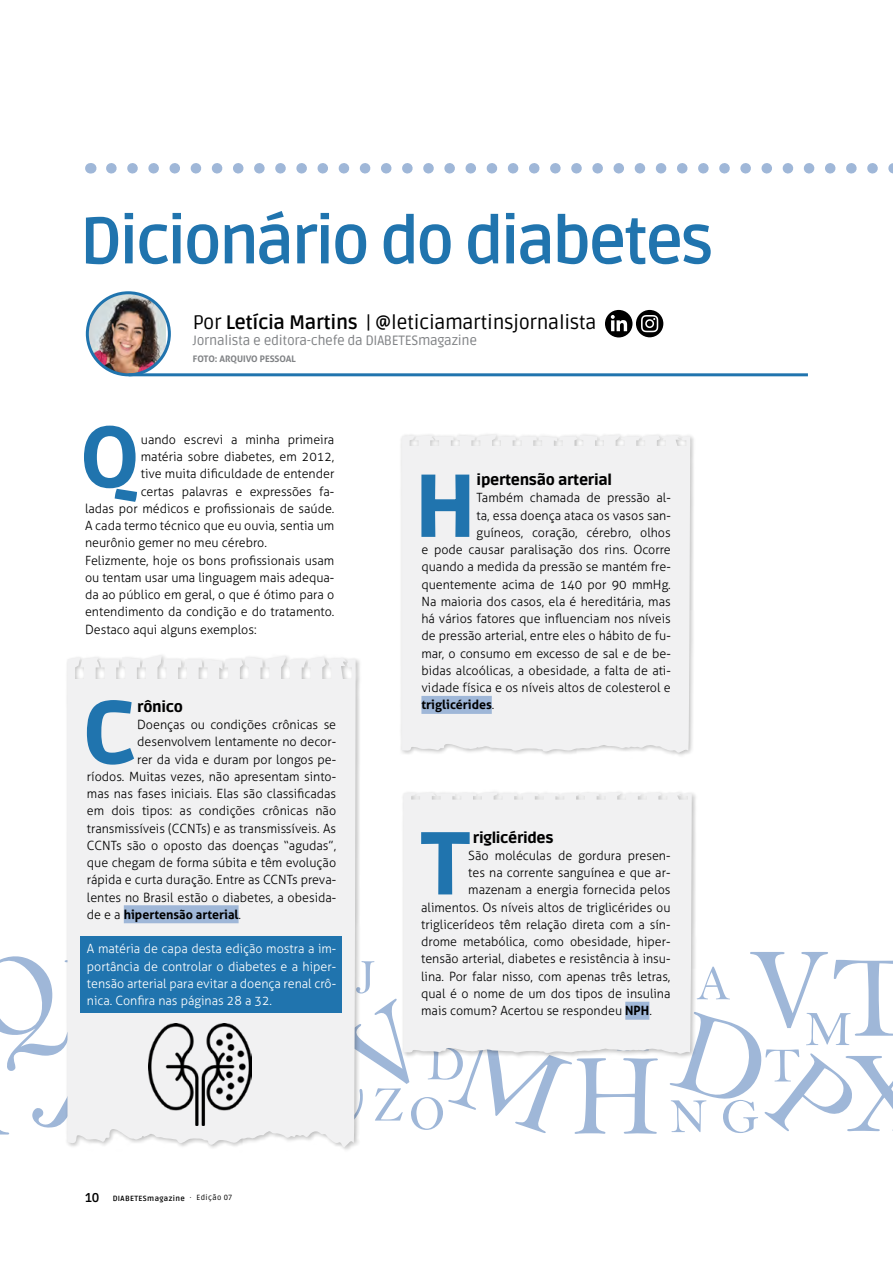
<style>
.page{position:relative;width:893px;height:1263px;background:#fff}
.page>*{position:absolute;margin:0;border:0;box-sizing:border-box;transform-origin:0 0}
.t1{font:900 88.65px "Ruda";color:#2074ae}
.t2{font:700 84.3px "Aller";color:#2074ae}
.t3{font:700 65.4px "Ruda";letter-spacing:-.05em;color:#2074ae}
.t4{font:19.5px "Ruda";letter-spacing:-.02em;color:#000}
.t5{font:900 15px "Ruda";letter-spacing:-.02em;color:#000}
.t6{font:13.5px "Ruda";letter-spacing:-.02em;color:#808285}
.t7{font:300 12.75px "Aller";color:#000}
.t8{font:300 12.75px/17.2px "Aller";color:#fff;text-align:justify}
.t9{font:700 12.75px "Aller";color:#000}
.t10{font:700 12.75px "Ruda";color:#000}
.t11{font:700 9px "Aller";color:#808285}
.t12{font:700 7.5px "Ruda";letter-spacing:.05em;color:#000}
.s1{font-weight:700}
.s2{font-weight:300}
.s3{font-weight:400}
</style>
<div class="page">
<img style="left:87px;top:293px;width:79px;height:82px">
<div style="left:86px;top:291px;width:85px;height:85px;border:3px solid #2074ae;border-radius:50%"></div>
<svg style="left:0;top:952px;width:893px;height:182px"></svg>
<svg style="left:111px;top:163px;width:782px;height:11px"></svg>
<hr style="left:129px;top:373px;width:679px;height:3px;background:#2074ae">
<div style="left:605px;top:310px;width:27px;height:27px;background:#000;border-radius:50%"></div>
<svg style="left:611px;top:315px;width:16px;height:16px"></svg>
<div style="left:636px;top:310px;width:27px;height:27px;background:#000;border-radius:50%"></div>
<svg style="left:641px;top:315px;width:17px;height:17px"></svg>
<div style="left:65px;top:653px;width:296px;height:500px;background:#000;opacity:.25"></div>
<div style="left:67px;top:655px;width:289px;height:492px;background:#f1f1f2"></div>
<div style="left:400px;top:432px;width:296px;height:326px;background:#000;opacity:.25"></div>
<div style="left:402px;top:434px;width:288px;height:319px;background:#f1f1f2"></div>
<div style="left:421px;top:696px;width:71px;height:18px;background:#9fb7d8"></div>
<div style="left:401px;top:790px;width:296px;height:270px;background:#000;opacity:.25"></div>
<div style="left:404px;top:792px;width:288px;height:262px;background:#f1f1f2"></div>
<div style="left:625px;top:1002px;width:24px;height:18px;background:#9fb7d8"></div>
<img style="left:149px;top:1023px;width:102px;height:103px">
<div style="left:80px;top:937px;width:262px;height:76px;background:#2074ae"></div>
<div style="left:124px;top:905px;width:115px;height:18px;background:#9fb7d8"></div>
<h3 class="t3" style="left:80px;top:196px;width:635px">Dicionário do diabetes</h3>
<h3 class="t4" style="left:193px;top:309px;width:405px">Por <span class="s1">Letícia Martins</span> | @leticiamartinsjornalista</h3>
<p class="t6" style="left:193px;top:332px;width:286px">Jornalista e editora-chefe da DIABETESmagazine</p>
<p class="t11" style="left:193px;top:353px;width:105px">FOTO: ARQUIVO PESSOAL</p>
<h2 class="t2" style="left:80px;top:405px;width:61px">Q</h2>
<p class="t7" style="left:141px;top:432px;width:195px">uando escrevi a minha primeira</p>
<p class="t7" style="left:141px;top:449px;width:195px">matéria sobre diabetes, em 2012,</p>
<p class="t7" style="left:141px;top:466px;width:195px">tive muita dificuldade de entender</p>
<p class="t7" style="left:141px;top:483px;width:195px">certas palavras e expressões fa-</p>
<p class="t7" style="left:85px;top:501px;width:251px">ladas por médicos e profissionais de saúde.</p>
<p class="t7" style="left:85px;top:518px;width:251px">A cada termo técnico que eu ouvia, sentia um</p>
<p class="t7" style="left:85px;top:535px;width:183px">neurônio gemer no meu cérebro.</p>
<p class="t7" style="left:85px;top:552px;width:251px">Felizmente, hoje os bons profissionais usam</p>
<p class="t7" style="left:85px;top:570px;width:251px">ou tentam usar uma linguagem mais adequa-</p>
<p class="t7" style="left:85px;top:587px;width:251px">da ao público em geral, o que é ótimo para o</p>
<p class="t7" style="left:85px;top:604px;width:251px">entendimento da condição e do tratamento.</p>
<p class="t7" style="left:85px;top:621px;width:173px">Destaco aqui alguns exemplos:</p>
<h1 class="t1" style="left:82px;top:672px;width:56px">C</h1>
<p class="t5" style="left:137px;top:696px;width:47px">rônico</p>
<p class="t7" style="left:137px;top:717px;width:200px">Doenças ou condições crônicas se</p>
<p class="t7" style="left:137px;top:734px;width:200px">desenvolvem lentamente no decor-</p>
<p class="t7" style="left:137px;top:751px;width:200px">rer da vida e duram por longos pe-</p>
<p class="t7" style="left:87px;top:768px;width:251px">ríodos. Muitas vezes, não apresentam sinto-</p>
<p class="t7" style="left:87px;top:786px;width:251px">mas nas fases iniciais. Elas são classificadas</p>
<p class="t7" style="left:87px;top:803px;width:251px">em dois tipos: as condições crônicas não</p>
<p class="t7" style="left:87px;top:820px;width:251px">transmissíveis (CCNTs) e as transmissíveis. As</p>
<p class="t7" style="left:87px;top:837px;width:251px">CCNTs são o oposto das doenças “agudas”,</p>
<p class="t7" style="left:87px;top:855px;width:251px">que chegam de forma súbita e têm evolução</p>
<p class="t7" style="left:87px;top:872px;width:251px">rápida e curta duração. Entre as CCNTs preva-</p>
<p class="t7" style="left:87px;top:889px;width:251px">lentes no Brasil estão o diabetes, a obesida-</p>
<p class="t9" style="left:87px;top:906px;width:156px"><span class="s2">de e a</span> hipertensão arterial<span class="s2">.</span></p>
<p class="t8" style="left:87px;top:940px;width:251px">A matéria de capa desta edição mostra a im&shy;portância de controlar o diabetes e a hiper&shy;tensão arterial para evitar a doença renal crô&shy;nica. Confira nas páginas 28 a 32.</p>
<p class="t10" style="left:85px;top:1189px;width:16px">10</p>
<p class="t12" style="left:113px;top:1193px;width:121px">DIABETESmagazine <span class="s3">· Edição 07</span></p>
<h1 class="t1" style="left:414px;top:446px;width:64px">H</h1>
<p class="t5" style="left:477px;top:470px;width:137px">ipertensão arterial</p>
<p class="t7" style="left:477px;top:490px;width:196px">Também chamada de pressão al-</p>
<p class="t7" style="left:477px;top:507px;width:196px">ta, essa doença ataca os vasos san-</p>
<p class="t7" style="left:477px;top:525px;width:196px">guíneos, coração, cérebro, olhos</p>
<p class="t7" style="left:421px;top:542px;width:251px">e pode causar paralisação dos rins. Ocorre</p>
<p class="t7" style="left:421px;top:559px;width:251px">quando a medida da pressão se mantém fre-</p>
<p class="t7" style="left:421px;top:576px;width:251px">quentemente acima de 140 por 90 mmHg.</p>
<p class="t7" style="left:421px;top:594px;width:251px">Na maioria dos casos, ela é hereditária, mas</p>
<p class="t7" style="left:421px;top:611px;width:251px">há vários fatores que influenciam nos níveis</p>
<p class="t7" style="left:421px;top:628px;width:251px">de pressão arterial, entre eles o hábito de fu-</p>
<p class="t7" style="left:421px;top:645px;width:251px">mar, o consumo em excesso de sal e de be-</p>
<p class="t7" style="left:421px;top:663px;width:251px">bidas alcoólicas, a obesidade, a falta de ati-</p>
<p class="t7" style="left:421px;top:680px;width:251px">vidade física e os níveis altos de colesterol e</p>
<p class="t9" style="left:421px;top:697px;width:74px">triglicérides<span class="s2">.</span></p>
<h1 class="t1" style="left:423px;top:803px;width:47px">T</h1>
<p class="t5" style="left:473px;top:827px;width:82px">riglicérides</p>
<p class="t7" style="left:468px;top:848px;width:204px">São moléculas de gordura presen-</p>
<p class="t7" style="left:468px;top:865px;width:204px">tes na corrente sanguínea e que ar-</p>
<p class="t7" style="left:468px;top:882px;width:204px">mazenam a energia fornecida pelos</p>
<p class="t7" style="left:421px;top:899px;width:251px">alimentos. Os níveis altos de triglicérides ou</p>
<p class="t7" style="left:421px;top:917px;width:251px">triglicerídeos têm relação direta com a sín-</p>
<p class="t7" style="left:421px;top:934px;width:251px">drome metabólica, como obesidade, hiper-</p>
<p class="t7" style="left:421px;top:951px;width:251px">tensão arterial, diabetes e resistência à insu-</p>
<p class="t7" style="left:421px;top:968px;width:251px">lina. Por falar nisso, com apenas três letras,</p>
<p class="t7" style="left:421px;top:986px;width:251px">qual é o nome de um dos tipos de insulina</p>
<p class="t7" style="left:421px;top:1003px;width:232px">mais comum? Acertou se respondeu <span class="s1">NPH</span>.</p>
</div>
